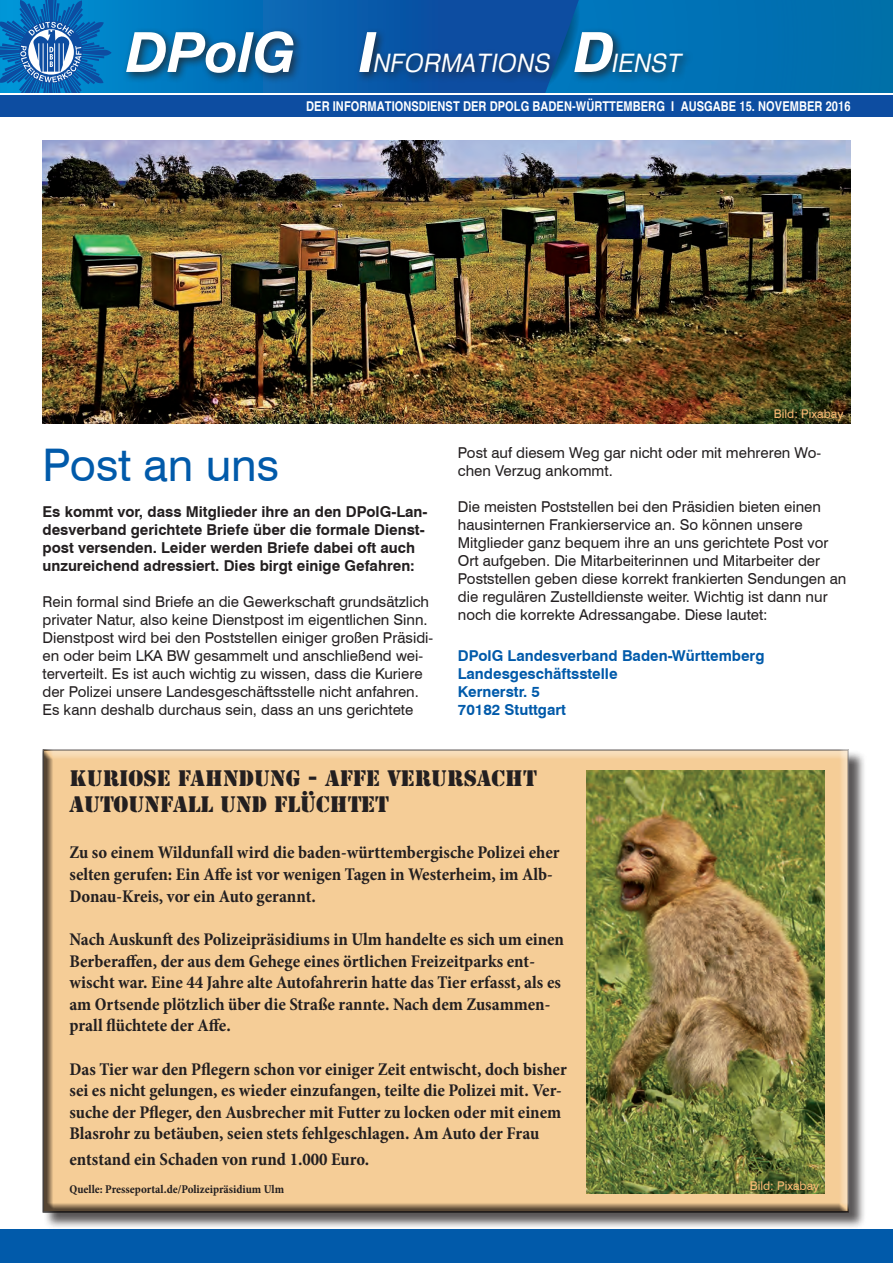
<style>
.page{position:relative;width:893px;height:1263px;background:#fff}
.page>*{position:absolute;margin:0;border:0;box-sizing:border-box;transform-origin:0 0}
.t1{font:45px "Swiss 721 BT";color:#015aaa}
.t2{font:italic 25.5px "Heldustry FT";letter-spacing:.04em;color:#fff;scale:.92 1}
.t3{font:21px/25.2px "Stencil Std";color:#231f20}
.t4{font:700 condensed 18px/21.6px "Minion Pro";color:#231f20}
.t5{font:15px/18px "Swiss 721 BT";color:#231f20}
.t6{font:700 15px/18px "Swiss 721 BT";color:#231f20}
.t7{font:700 15px/18px "Swiss 721 BT";color:#015aaa}
.t8{font:700 condensed 13.5px "Helvetica";letter-spacing:.005em;color:#fff}
.t9{font:700 condensed 12px "Minion Pro";color:#231f20}
.t10{font:12px "Swiss 721 BT";color:#fcbb74}
.s1{font-weight:900;font-size:55.5px}
</style>
<div class="page">
<div style="left:0;top:1229px;width:893px;height:34px;background:#015aaa"></div>
<div style="left:0;top:0;width:893px;height:94px;background:#0070b1"></div>
<svg style="left:112px;top:0;width:471px;height:94px"></svg>
<svg style="left:0;top:0;width:112px;height:94px;background:#237bbe"></svg>
<div style="left:122px;top:27px;width:182px;height:57px;background:#231f20;opacity:.75"></div>
<svg style="left:126px;top:31px;width:167px;height:42px"></svg>
<div style="left:0;top:95px;width:893px;height:21px;background:#0d4da1"></div>
<div style="left:355px;top:27px;width:338px;height:56px;background:#231f20;opacity:.75"></div>
<img style="left:43px;top:140px;width:807px;height:283px">
<div style="left:43px;top:750px;width:823px;height:480px;background:#231f20;opacity:.75"></div>
<div style="left:42px;top:746px;width:810px;height:467px;background:#231f20;opacity:.75"></div>
<img style="left:587px;top:771px;width:238px;height:422px">
<h2 class="t2" style="left:355px;top:48px;width:355px"><span class="s1">I</span>NFORMATIONS <span class="s1">D</span>IENST</h2>
<p class="t8" style="left:306px;top:98px;width:546px">DER INFORMATIONSDIENST DER DPOLG BADEN-WÜRTTEMBERG I AUSGABE 15. NOVEMBER 2016</p>
<h1 class="t1" style="left:43px;top:437px;width:238px">Post an uns</h1>
<p class="t6" style="left:43px;top:502px;width:386px">Es kommt vor, dass Mitglieder ihre an den DPolG-Lan&shy;desverband gerichtete Briefe über die formale Dienst&shy;post versenden. Leider werden Briefe dabei oft auch unzureichend adressiert. Dies birgt einige Gefahren:</p>
<p class="t5" style="left:43px;top:592px;width:392px">Rein formal sind Briefe an die Gewerkschaft grundsätzlich privater Natur, also keine Dienstpost im eigentlichen Sinn.<br>Dienstpost wird bei den Poststellen einiger großen Präsidi&shy;en oder beim LKA BW gesammelt und anschließend wei&shy;terverteilt. Es ist auch wichtig zu wissen, dass die Kuriere der Polizei unsere Landesgeschäftsstelle nicht anfahren.<br>Es kann deshalb durchaus sein, dass an uns gerichtete</p>
<p class="t10" style="left:774px;top:407px;width:71px">Bild: Pixabay</p>
<p class="t5" style="left:458px;top:443px;width:365px">Post auf diesem Weg gar nicht oder mit mehreren Wo&shy;chen Verzug ankommt.</p>
<p class="t5" style="left:458px;top:497px;width:390px">Die meisten Poststellen bei den Präsidien bieten einen hausinternen Frankierservice an. So können unsere Mitglieder ganz bequem ihre an uns gerichtete Post vor Ort aufgeben. Die Mitarbeiterinnen und Mitarbeiter der Poststellen geben diese korrekt frankierten Sendungen an die regulären Zustelldienste weiter. Wichtig ist dann nur noch die korrekte Adressangabe. Diese lautet:</p>
<p class="t7" style="left:458px;top:647px;width:308px">DPolG Landesverband Baden-Württemberg<br>Landesgeschäftsstelle<br>Kernerstr. 5<br>70182 Stuttgart</p>
<h3 class="t3" style="left:69px;top:766px;width:469px">KURIOSE FAHNDUNG - AFFE VERURSACHT<br>AUTOUNFALL UND FLÜCHTET</h3>
<p class="t4" style="left:69px;top:842px;width:492px">Zu so einem Wildunfall wird die baden-württembergische Polizei eher selten gerufen: Ein Affe ist vor wenigen Tagen in Westerheim, im Alb-<br>Donau-Kreis, vor ein Auto gerannt.</p>
<p class="t4" style="left:69px;top:928px;width:496px">Nach Auskunft des Polizeipräsidiums in Ulm handelte es sich um einen Berberaffen, der aus dem Gehege eines örtlichen Freizeitparks ent&shy;wischt war. Eine 44 Jahre alte Autofahrerin hatte das Tier erfasst, als es am Ortsende plötzlich über die Straße rannte. Nach dem Zusammen&shy;prall flüchtete der Affe.</p>
<p class="t4" style="left:69px;top:1058px;width:499px">Das Tier war den Pflegern schon vor einiger Zeit entwischt, doch bisher sei es nicht gelungen, es wieder einzufangen, teilte die Polizei mit. Ver&shy;suche der Pfleger, den Ausbrecher mit Futter zu locken oder mit einem Blasrohr zu betäuben, seien stets fehlgeschlagen. Am Auto der Frau</p>
<p class="t4" style="left:69px;top:1148px;width:301px">entstand ein Schaden von rund 1.000 Euro.</p>
<p class="t9" style="left:69px;top:1181px;width:216px">Quelle: Presseportal.de/Polizeipräsidium Ulm</p>
<p class="t10" style="left:750px;top:1178px;width:71px">Bild: Pixabay</p>
</div>
